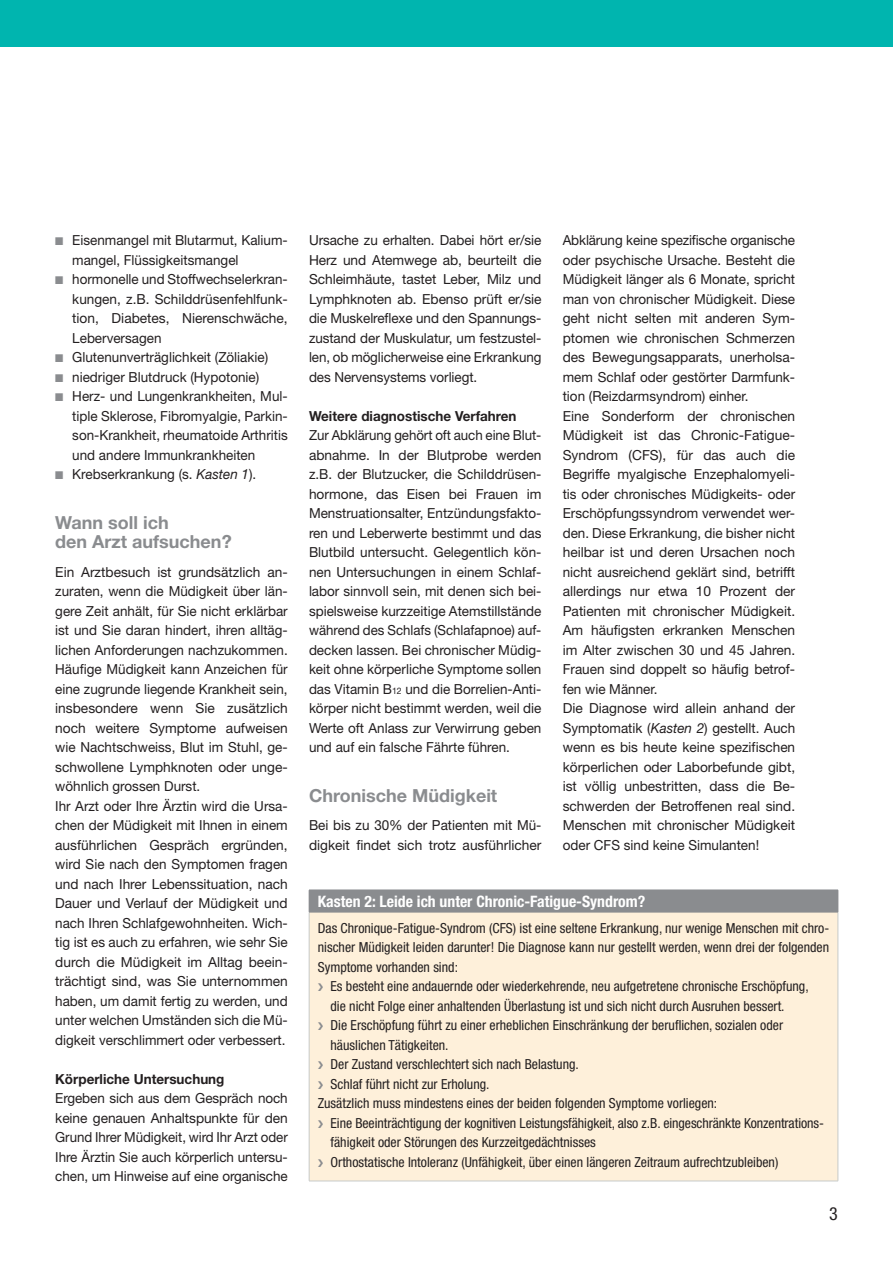
<style>
.page{position:relative;width:893px;height:1263px;background:#fff}
.page>*{position:absolute;margin:0;border:0;box-sizing:border-box;transform-origin:0 0}
.t1{font:700 18px/19.5px "Helvetica Neue LT Std";color:#8a8c8f}
.t2{font:condensed 18px "Helvetica Neue LT Std";color:#231f20}
.t3{font:700 condensed 15.75px "Helvetica Neue LT Std";color:#fff}
.t4{font:13.8px/19.5px "Helvetica Neue LT Std";color:#231f20}
.t5{font:condensed 13.8px/19.5px "Helvetica Neue LT Std";color:#231f20;text-align:justify}
.t6{font:13.8px/19.5px "Helvetica Neue LT Std";color:#231f20;scale:.96 1}
.t7{font:700 13.8px "Helvetica Neue LT Std";color:#231f20}
.s1{color:#8a8c8f}
.s2{font-style:italic}
.s3{font-size:9px}
</style>
<div class="page">
<div style="left:0;top:0;width:893px;height:47px;background:#00b5af"></div>
<div style="left:309px;top:890px;width:529px;height:22px;background:#8a8c8f"></div>
<div style="left:309px;top:912px;width:529px;height:269px;background:#fef0da"></div>
<hr style="left:309px;top:912px;width:1px;height:269px;background:#c7cbca">
<hr style="left:838px;top:912px;width:1px;height:269px;background:#c7cbca">
<svg style="left:838px;top:890px;width:1px;height:22px"></svg>
<hr style="left:309px;top:912px;width:529px;height:1px;background:#8a8c8f">
<hr style="left:309px;top:1181px;width:529px;height:1px;background:#c7cbca">
<p class="t4" style="left:72px;top:230px;width:217px;text-indent:-17px"><span class="s1">■</span> Eisenmangel mit Blutarmut, Kalium&shy;mangel, Flüssigkeitsmangel</p>
<p class="t4" style="left:72px;top:269px;width:217px;text-align:justify;text-indent:-17px"><span class="s1">■</span> hormonelle und Stoffwechselerkran&shy;kungen, z.B. Schilddrüsenfehlfunk&shy;tion, Diabetes, Nierenschwäche, Leberversagen</p>
<p class="t4" style="left:55px;top:347px;width:214px"><span class="s1">■</span> Glutenunverträglichkeit (Zöliakie)</p>
<p class="t4" style="left:55px;top:367px;width:205px"><span class="s1">■</span> niedriger Blutdruck (Hypotonie)</p>
<p class="t4" style="left:72px;top:386px;width:217px;text-align:justify;text-indent:-17px"><span class="s1">■</span> Herz- und Lungenkrankheiten, Mul&shy;tiple Sklerose, Fibromyalgie, Parkin&shy;son-Krankheit, rheumatoide Arthritis und andere Immunkrankheiten</p>
<p class="t4" style="left:55px;top:464px;width:203px"><span class="s1">■</span> Krebserkrankung (s. <span class="s2">Kasten 1</span>).</p>
<h1 class="t1" style="left:55px;top:512px;width:178px">Wann soll ich<br>den Arzt aufsuchen?</h1>
<p class="t4" style="left:55px;top:562px;width:234px">Ein Arztbesuch ist grundsätzlich an&shy;zuraten, wenn die Müdigkeit über län&shy;gere Zeit anhält, für Sie nicht erklärbar ist und Sie daran hindert, ihren alltäg&shy;lichen Anforderungen nachzukommen.<br>Häufige Müdigkeit kann Anzeichen für eine zugrunde liegende Krankheit sein, insbesondere wenn Sie zusätzlich noch weitere Symptome aufweisen wie Nachtschweiss, Blut im Stuhl, ge&shy;schwollene Lymphknoten oder unge&shy;wöhnlich grossen Durst.<br>Ihr Arzt oder Ihre Ärztin wird die Ursa&shy;chen der Müdigkeit mit Ihnen in einem ausführlichen Gespräch ergründen, wird Sie nach den Symptomen fragen und nach Ihrer Lebenssituation, nach Dauer und Verlauf der Müdigkeit und nach Ihren Schlafgewohnheiten. Wich&shy;tig ist es auch zu erfahren, wie sehr Sie durch die Müdigkeit im Alltag beein&shy;trächtigt sind, was Sie unternommen haben, um damit fertig zu werden, und unter welchen Umständen sich die Mü&shy;digkeit verschlimmert oder verbessert.</p>
<p class="t7" style="left:55px;top:1070px;width:171px">Körperliche Untersuchung</p>
<p class="t4" style="left:55px;top:1088px;width:234px;text-align:justify">Ergeben sich aus dem Gespräch noch keine genauen Anhaltspunkte für den Grund Ihrer Müdigkeit, wird Ihr Arzt oder Ihre Ärztin Sie auch körperlich untersu&shy;chen, um Hinweise auf eine organische</p>
<p class="t4" style="left:309px;top:230px;width:234px;text-align:justify">Ursache zu erhalten. Dabei hört er/sie Herz und Atemwege ab, beurteilt die Schleimhäute, tastet Leber, Milz und Lymphknoten ab. Ebenso prüft er/sie die Muskelreflexe und den Spannungs&shy;zustand der Muskulatur, um festzustel&shy;len, ob möglicherweise eine Erkrankung des Nervensystems vorliegt.</p>
<p class="t7" style="left:309px;top:407px;width:209px">Weitere diagnostische Verfahren</p>
<p class="t6" style="left:309px;top:425px;width:244px">Zur Abklärung gehört oft auch eine Blut-- abnahme. In der Blutprobe werden z.B. der Blutzucker, die Schilddrüsen&shy;hormone, das Eisen bei Frauen im Menstruationsalter, Entzündungsfakto&shy;ren und Leberwerte bestimmt und das Blutbild untersucht. Gelegentlich kön&shy;nen Untersuchungen in einem Schlaf&shy;labor sinnvoll sein, mit denen sich bei&shy;spielsweise kurzzeitige Atemstillstände während des Schlafs (Schlafapnoe) auf&shy;decken lassen. Bei chronischer Müdig&shy;keit ohne körperliche Symptome sollen das Vitamin B<span class="s3">12</span> und die Borrelien-Anti&shy;körper nicht bestimmt werden, weil die Werte oft Anlass zur Verwirrung geben und auf ein falsche Fährte führen.</p>
<h1 class="t1" style="left:309px;top:785px;width:190px">Chronische Müdigkeit</h1>
<p class="t4" style="left:309px;top:815px;width:234px">Bei bis zu 30% der Patienten mit Mü&shy;digkeit findet sich trotz ausführlicher</p>
<p class="t4" style="left:563px;top:230px;width:234px">Abklärung keine spezifische organische oder psychische Ursache. Besteht die Müdigkeit länger als 6 Monate, spricht man von chronischer Müdigkeit. Diese geht nicht selten mit anderen Sym&shy;ptomen wie chronischen Schmerzen des Bewegungsapparats, unerholsa&shy;mem Schlaf oder gestörter Darmfunk&shy;tion (Reizdarmsyndrom) einher.<br>Eine Sonderform der chronischen Müdigkeit ist das Chronic-Fatigue-- Syndrom (CFS), für das auch die Begriffe myalgische Enzephalomyeli&shy;tis oder chronisches Müdigkeits- oder Erschöpfungssyndrom verwendet wer&shy;den. Diese Erkrankung, die bisher nicht heilbar ist und deren Ursachen noch nicht ausreichend geklärt sind, betrifft allerdings nur etwa 10 Prozent der Patienten mit chronischer Müdigkeit.<br>Am häufigsten erkranken Menschen im Alter zwischen 30 und 45 Jahren.<br>Frauen sind doppelt so häufig betrof&shy;fen wie Männer.<br>Die Diagnose wird allein anhand der Symptomatik (<span class="s2">Kasten 2</span>) gestellt. Auch wenn es bis heute keine spezifischen körperlichen oder Laborbefunde gibt, ist völlig unbestritten, dass die Be&shy;schwerden der Betroffenen real sind.<br>Menschen mit chronischer Müdigkeit oder CFS sind keine Simulanten!</p>
<p class="t3" style="left:318px;top:892px;width:329px">Kasten 2: Leide ich unter Chronic-Fatigue-Syndrom?</p>
<p class="t5" style="left:318px;top:918px;width:513px">Das Chronique-Fatigue-Syndrom (CFS) ist eine seltene Erkrankung, nur wenige Menschen mit chro&shy;nischer Müdigkeit leiden darunter! Die Diagnose kann nur gestellt werden, wenn drei der folgenden Symptome vorhanden sind:</p>
<p class="t5" style="left:331px;top:977px;width:480px">Es besteht eine andauernde oder wiederkehrende, neu aufgetretene chronische Erschöpfung,</p>
<p class="t5" style="left:331px;top:996px;width:456px">die nicht Folge einer anhaltenden Überlastung ist und sich nicht durch Ausruhen bessert.</p>
<p class="t5" style="left:331px;top:1016px;width:454px">Die Erschöpfung führt zu einer erheblichen Einschränkung der beruflichen, sozialen oder</p>
<p class="t5" style="left:331px;top:1035px;width:120px">häuslichen Tätigkeiten.</p>
<p class="t5" style="left:331px;top:1055px;width:250px">Der Zustand verschlechtert sich nach Belastung.</p>
<p class="t5" style="left:331px;top:1074px;width:160px">Schlaf führt nicht zur Erholung.</p>
<p class="t5" style="left:318px;top:1094px;width:401px">Zusätzlich muss mindestens eines der beiden folgenden Symptome vorliegen:</p>
<p class="t5" style="left:331px;top:1113px;width:495px">Eine Beeinträchtigung der kognitiven Leistungsfähigkeit, also z.B. eingeschränkte Konzentrations-</p>
<p class="t5" style="left:331px;top:1133px;width:267px">fähigkeit oder Störungen des Kurzzeitgedächtnisses</p>
<p class="t5" style="left:331px;top:1152px;width:449px">Orthostatische Intoleranz (Unfähigkeit, über einen längeren Zeitraum aufrechtzubleiben)</p>
<h1 class="t2" style="left:829px;top:1203px;width:10px">3</h1>
</div>
